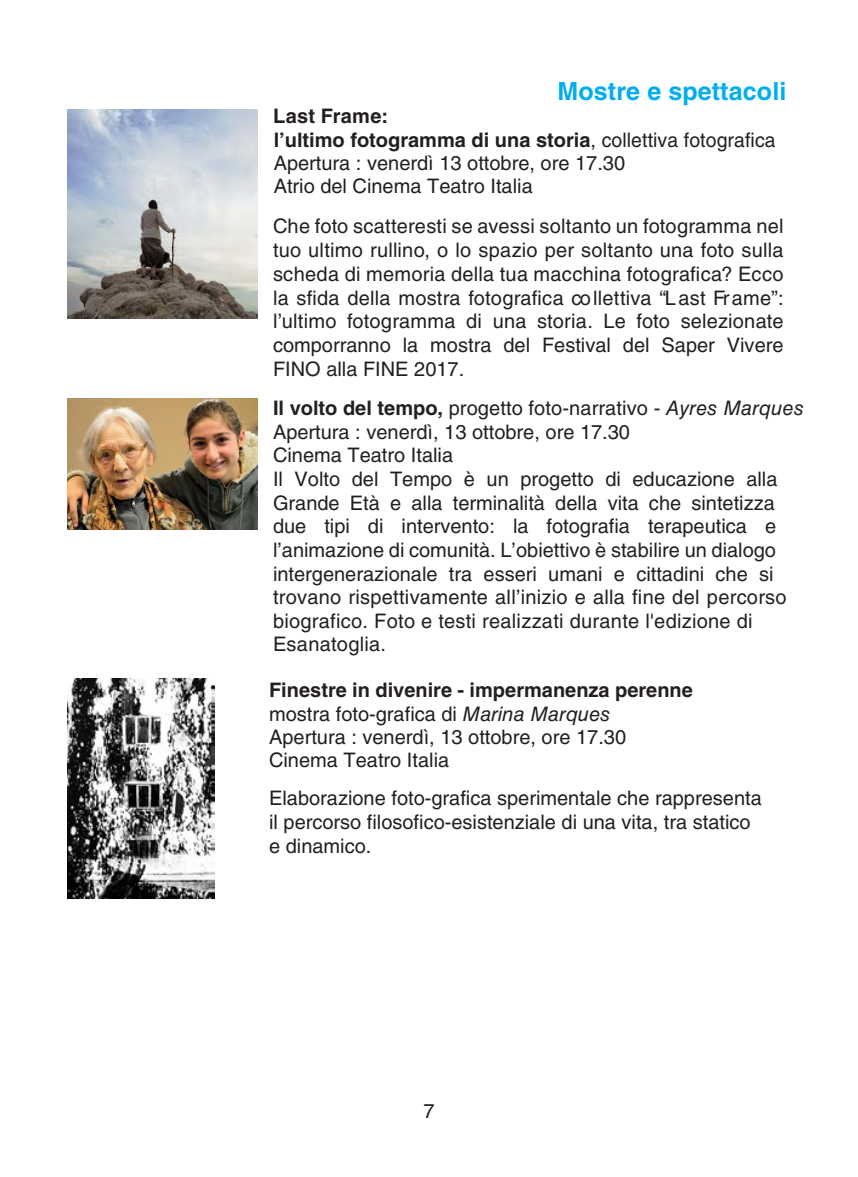
<style>
.page{position:relative;width:858px;height:1177px;background:#fff}
.page>*{position:absolute;margin:0;border:0;box-sizing:border-box;transform-origin:0 0}
.t1{font:700 25px "Helvetica LT Std";letter-spacing:.005em;color:#00aeef}
.t2{font:20px/23.5px "Helvetica LT Std";color:#231f20}
.t3{font:700 20px "Helvetica LT Std";letter-spacing:.015em;color:#231f20}
.s1{font-weight:700}
.s2{font-style:italic}
</style>
<div class="page">
<img style="left:68px;top:109px;width:189px;height:209px">
<img style="left:68px;top:398px;width:189px;height:131px">
<img style="left:68px;top:678px;width:146px;height:220px">
<p class="t1" style="left:557px;top:76px;width:230px">Mostre e spettacoli</p>
<p class="t3" style="left:273px;top:104px;width:117px">Last Frame:</p>
<p class="t2" style="left:274px;top:129px;width:503px"><span class="s1">l’ultimo fotogramma di una storia</span>, collettiva fotografica<br>Apertura : venerdì 13 ottobre, ore 17.30<br>Atrio del Cinema Teatro Italia</p>
<p class="t2" style="left:273px;top:214px;width:512px;text-align:justify">Che foto scatteresti se avessi soltanto un fotogramma nel tuo ultimo rullino, o lo spazio per soltanto una foto sulla scheda di memoria della tua macchina fotografica? Ecco la sfida della mostra fotografica collettiva “Last Frame”: l’ultimo fotogramma di una storia. Le foto selezionate comporranno la mostra del Festival del Saper Vivere FINO alla FINE 2017.</p>
<p class="t2" style="left:273px;top:396px;width:532px"><span class="s1">Il volto del tempo,</span> progetto foto-narrativo - <span class="s2">Ayres Marques </span>Apertura : venerdì, 13 ottobre, ore 17.30<br>Cinema Teatro Italia<br>Il Volto del Tempo è un progetto di educazione alla Grande Età e alla terminalità della vita che sintetizza due tipi di intervento: la fotografia terapeutica e l’animazione di comunità. L’obiettivo è stabilire un dialogo intergenerazionale tra esseri umani e cittadini che si trovano rispettivamente all’inizio e alla fine del percorso biografico. Foto e testi realizzati durante l'edizione di Esanatoglia.</p>
<p class="t2" style="left:269px;top:678px;width:425px"><span class="s1">Finestre in divenire - impermanenza perenne </span>mostra foto-grafica di <span class="s2">Marina Marques<br></span>Apertura : venerdì, 13 ottobre, ore 17.30<br>Cinema Teatro Italia</p>
<p class="t2" style="left:269px;top:786px;width:494px">Elaborazione foto-grafica sperimentale che rappresenta il percorso filosofico-esistenziale di una vita, tra statico e dinamico.</p>
<p class="t2" style="left:423px;top:1098px;width:13px">7</p>
</div>
